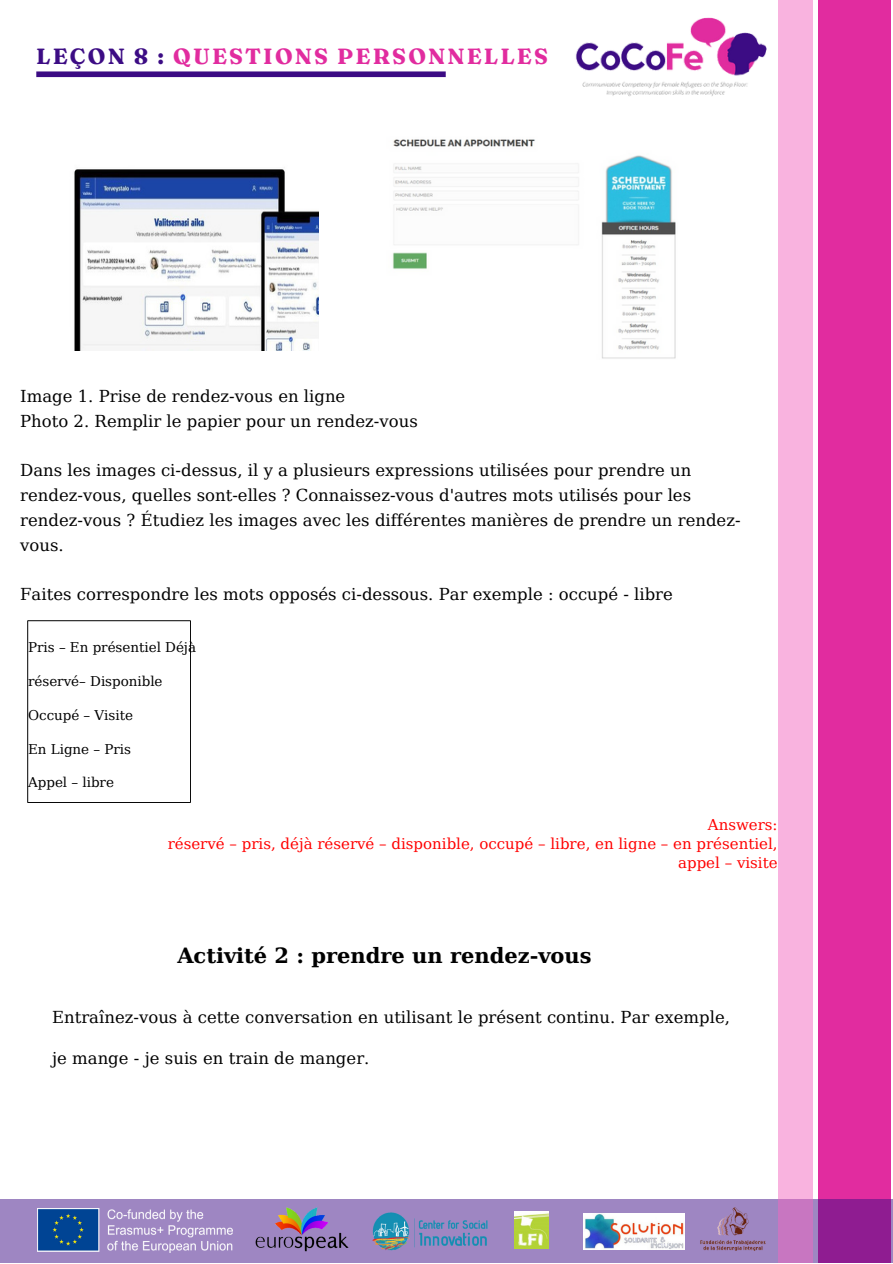
<style>
.page{position:relative;width:893px;height:1264px;background:#fff}
.page>*{position:absolute;margin:0;border:0;box-sizing:border-box;transform-origin:0 0}
.t1{font:700 21.9px "Fraunces 9 pt";letter-spacing:.1em;color:#e12c9f}
.t2{font:700 21px "DejaVu Serif";color:#000}
.t3{font:16.5px/24.8px "DejaVu Serif";color:#000}
.t4{font:15px/19px "DejaVu Serif";color:#f00;text-align:right}
.t5{font:13.5px "DejaVu Serif";letter-spacing:-.005em;color:#000}
.s1{color:#3c0c84}
</style>
<div class="page">
<img style="left:393px;top:139px;width:283px;height:220px">
<img style="left:74px;top:169px;width:244px;height:181px">
<hr style="left:28px;top:620px;width:162px;height:1px;background:#000">
<hr style="left:190px;top:620px;width:1px;height:182px;background:#000">
<hr style="left:28px;top:802px;width:162px;height:1px;background:#000">
<hr style="left:27px;top:620px;width:1px;height:182px;background:#000">
<img style="left:575px;top:17px;width:192px;height:79px">
<div style="left:36px;top:71px;width:409px;height:6px;background:#3c0c84"></div>
<div style="left:818px;top:0;width:72px;height:1262px;background:#e12c9f"></div>
<svg style="left:0;top:1198px;width:892px;height:63px;background:#9f78bb"></svg>
<div style="left:777px;top:0;width:35px;height:1262px;background:#f9b3df"></div>
<img style="left:38px;top:1208px;width:194px;height:44px">
<img style="left:697px;top:1205px;width:71px;height:47px">
<img style="left:360px;top:1208px;width:138px;height:44px">
<img style="left:254px;top:1205px;width:94px;height:47px">
<img style="left:514px;top:1211px;width:34px;height:37px">
<img style="left:583px;top:1213px;width:101px;height:36px">
<h1 class="t1" style="left:36px;top:43px;width:513px"><span class="s1">LEÇON 8 :</span> QUESTIONS PERSONNELLES</h1>
<p class="t3" style="left:20px;top:384px;width:399px">Image 1. Prise de rendez-vous en ligne<br>Photo 2. Remplir le papier pour un rendez-vous</p>
<p class="t3" style="left:20px;top:458px;width:721px">Dans les images ci-dessus, il y a plusieurs expressions utilisées pour prendre un rendez-vous, quelles sont-elles ? Connaissez-vous d'autres mots utilisés pour les rendez-vous ? Étudiez les images avec les différentes manières de prendre un rendez&shy;vous.</p>
<p class="t3" style="left:20px;top:582px;width:654px">Faites correspondre les mots opposés ci-dessous. Par exemple : occupé - libre</p>
<p class="t5" style="left:28px;top:639px;width:169px">Pris – En présentiel Déjà</p>
<p class="t5" style="left:28px;top:673px;width:136px">réservé– Disponible</p>
<p class="t5" style="left:28px;top:707px;width:106px">Occupé – Visite</p>
<p class="t5" style="left:28px;top:741px;width:104px">En Ligne – Pris</p>
<p class="t5" style="left:28px;top:774px;width:87px">Appel – libre</p>
<p class="t4" style="left:168px;top:815px;width:611px">Answers:<br>réservé – pris, déjà réservé – disponible, occupé – libre, en ligne – en présentiel, appel – visite</p>
<p class="t2" style="left:177px;top:943px;width:416px">Activité 2 : prendre un rendez-vous</p>
<p class="t3" style="left:52px;top:1004px;width:679px">Entraînez-vous à cette conversation en utilisant le présent continu. Par exemple,</p>
<p class="t3" style="left:52px;top:1045px;width:319px">je mange - je suis en train de manger.</p>
</div>
